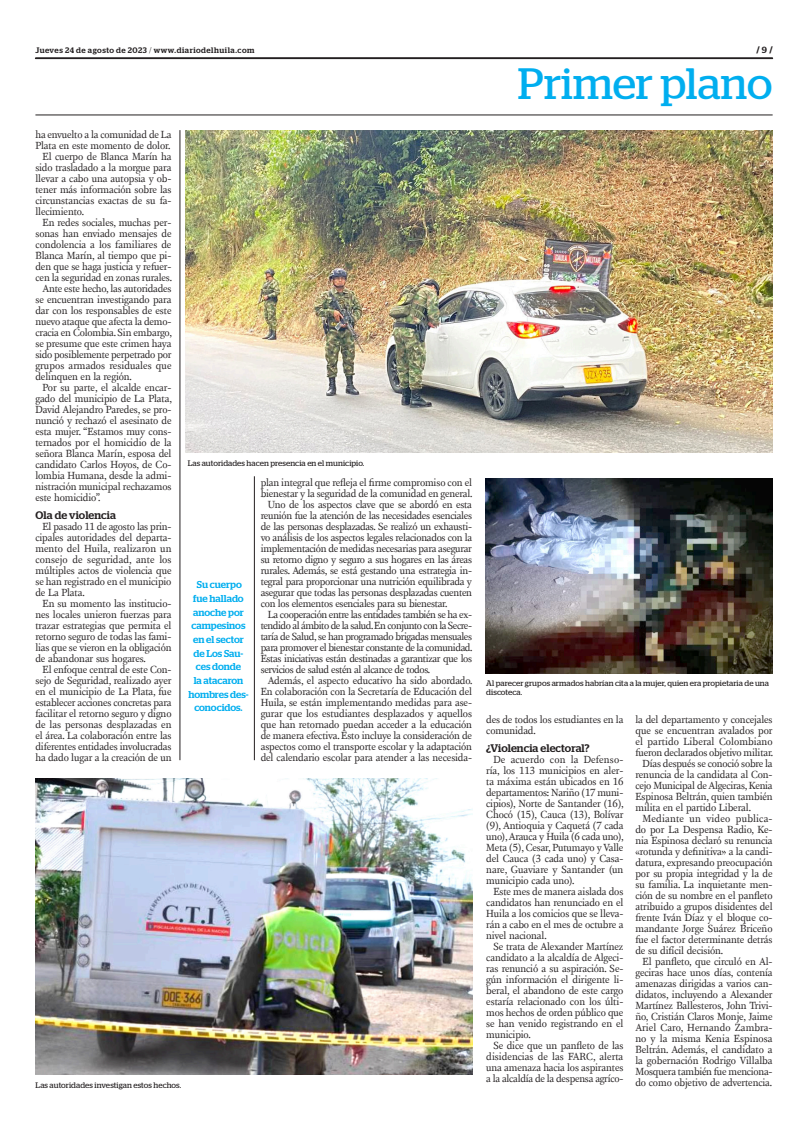
<style>
.page{position:relative;width:801px;height:1134px;background:#fff}
.page>*{position:absolute;margin:0;border:0;box-sizing:border-box;transform-origin:0 0}
.t1{font:43.9px "Stag";color:#00aeef}
.INTERTITULO{font:500 11px "Stag";letter-spacing:.005em;color:#231f20}
.TEXTO{font:10.6px/11px "New Fournier BP";letter-spacing:-.015em;color:#231f20;text-align:justify}
.DESTACADO_AZUL{font:500 10px/13.7px "Stag";letter-spacing:-.005em;color:#00aeef;text-align:center}
.t2{font:700 9px "Stag";color:#231f20}
.PIE_DE_FOTO{font:8px/9px "Stag";letter-spacing:.01em;color:#231f20}
.t3{font:500 8px "Stag";letter-spacing:.06em;color:#231f20}
.s1{font-weight:300}
.s2{font-weight:500}
</style>
<div class="page">
<svg style="left:35px;top:58px;width:738px;height:1px"></svg>
<hr style="left:35px;top:115px;width:737px;height:1px;background:#231f20">
<img style="left:486px;top:479px;width:286px;height:194px">
<img style="left:186px;top:130px;width:586px;height:323px">
<img style="left:35px;top:778px;width:437px;height:297px">
<hr style="left:180px;top:130px;width:1px;height:630px;background:#231f20">
<hr style="left:254px;top:476px;width:1px;height:284px;background:#231f20">
<p class="t3" style="left:35px;top:45px;width:220px">Jueves 24 de agosto de 2023 <span class="s1">/</span> www.diariodelhuila.com</p>
<p class="TEXTO" style="left:35px;top:129px;width:138px">ha envuelto a la comunidad de La<br>Plata en este momento de dolor.</p>
<p class="TEXTO" style="left:35px;top:151px;width:138px;text-indent:7px">El cuerpo de Blanca Marín ha sido trasladado a la morgue para llevar a cabo una autopsia y ob&shy;tener más información sobre las circunstancias exactas de su fa&shy;llecimiento.</p>
<p class="TEXTO" style="left:35px;top:217px;width:138px;text-indent:7px">En redes sociales, muchas per&shy;sonas han enviado mensajes de condolencia a los familiares de Blanca Marín, al tiempo que pi&shy;den que se haga justicia y refuer&shy;cen la seguridad en zonas rurales.</p>
<p class="TEXTO" style="left:35px;top:283px;width:138px;text-indent:7px">Ante este hecho, las autoridades se encuentran investigando para dar con los responsables de este nuevo ataque que afecta la demo&shy;cracia en Colombia. Sin embargo, se presume que este crimen haya sido posiblemente perpetrado por grupos armados residuales que delinquen en la región.</p>
<p class="TEXTO" style="left:35px;top:382px;width:138px;text-indent:7px">Por su parte, el alcalde encar&shy;gado del municipio de La Plata, David Alejandro Paredes, se pro&shy;nunció y rechazó el asesinato de esta mujer. “Estamos muy cons&shy;ternados por el homicidio de la señora Blanca Marín, esposa del candidato Carlos Hoyos, de Co&shy;lombia Humana, desde la admi&shy;nistración municipal rechazamos este homicidio”.</p>
<p class="INTERTITULO" style="left:35px;top:508px;width:82px">Ola de violencia</p>
<p class="TEXTO" style="left:35px;top:521px;width:138px;text-indent:7px">El pasado 11 de agosto las prin&shy;cipales autoridades del departa&shy;mento del Huila, realizaron un consejo de seguridad, ante los múltiples actos de violencia que se han registrado en el municipio de La Plata.</p>
<p class="TEXTO" style="left:35px;top:598px;width:138px;text-indent:7px">En su momento las institucio&shy;nes locales unieron fuerzas para trazar estrategias que permita el retorno seguro de todas las fami&shy;lias que se vieron en la obligación de abandonar sus hogares.</p>
<p class="TEXTO" style="left:35px;top:664px;width:138px;text-indent:7px">El enfoque central de este Con&shy;sejo de Seguridad, realizado ayer en el municipio de La Plata, fue establecer acciones concretas para facilitar el retorno seguro y digno de las personas desplazadas en el área. La colaboración entre las diferentes entidades involucradas ha dado lugar a la creación de un</p>
<p class="PIE_DE_FOTO" style="left:188px;top:458px;width:178px">Las autoridades hacen presencia en el municipio.</p>
<p class="DESTACADO_AZUL" style="left:188px;top:578px;width:62px">Su cuerpo fue hallado anoche por campesinos en el sector de Los Sau&shy;ces donde<br>la atacaron hombres des&shy;conocidos.</p>
<p class="TEXTO" style="left:261px;top:476px;width:213px">plan integral que refleja el firme compromiso con el bienestar y la seguridad de la comunidad en general.</p>
<p class="TEXTO" style="left:261px;top:498px;width:213px;text-indent:7px">Uno de los aspectos clave que se abordó en esta reunión fue la atención de las necesidades esenciales de las personas desplazadas. Se realizó un exhausti&shy;vo análisis de los aspectos legales relacionados con la implementación de medidas necesarias para asegurar su retorno digno y seguro a sus hogares en las áreas rurales. Además, se está gestando una estrategia in&shy;tegral para proporcionar una nutrición equilibrada y asegurar que todas las personas desplazadas cuenten con los elementos esenciales para su bienestar.</p>
<p class="TEXTO" style="left:261px;top:608px;width:213px;text-indent:7px">La cooperación entre las entidades también se ha ex&shy;tendido al ámbito de la salud. En conjunto con la Secre&shy;taría de Salud, se han programado brigadas mensuales para promover el bienestar constante de la comunidad.<br>Estas iniciativas están destinadas a garantizar que los servicios de salud estén al alcance de todos.</p>
<p class="TEXTO" style="left:261px;top:674px;width:213px;text-indent:7px">Además, el aspecto educativo ha sido abordado.<br>En colaboración con la Secretaría de Educación del Huila, se están implementando medidas para ase&shy;gurar que los estudiantes desplazados y aquellos que han retornado puedan acceder a la educación de manera efectiva. Esto incluye la consideración de aspectos como el transporte escolar y la adaptación del calendario escolar para atender a las necesida-</p>
<p class="PIE_DE_FOTO" style="left:36px;top:1080px;width:147px">Las autoridades investigan estos hechos.</p>
<p class="t2" style="left:756px;top:45px;width:18px">/ <span class="s2">9</span> /</p>
<p class="t1" style="left:518px;top:59px;width:256px">Primer plano</p>
<p class="PIE_DE_FOTO" style="left:486px;top:678px;width:284px">Al parecer grupos armados habrían cita a la mujer, quien era propietaria de una discoteca.</p>
<p class="TEXTO" style="left:486px;top:714px;width:139px">des de todos los estudiantes en la comunidad.</p>
<p class="INTERTITULO" style="left:486px;top:741px;width:105px">¿Violencia electoral?</p>
<p class="TEXTO" style="left:486px;top:754px;width:139px;text-indent:7px">De acuerdo con la Defenso&shy;ría, los 113 municipios en aler&shy;ta máxima están ubicados en 16 departamentos: Nariño (17 muni&shy;cipios), Norte de Santander (16), Chocó (15), Cauca (13), Bolívar (9), Antioquia y Caquetá (7 cada uno), Arauca y Huila (6 cada uno), Meta (5), Cesar, Putumayo y Valle del Cauca (3 cada uno) y Casa&shy;nare, Guaviare y Santander (un municipio cada uno).</p>
<p class="TEXTO" style="left:486px;top:886px;width:139px;text-indent:7px">Este mes de manera aislada dos candidatos han renunciado en el Huila a los comicios que se lleva&shy;rán a cabo en el mes de octubre a nivel nacional.</p>
<p class="TEXTO" style="left:486px;top:941px;width:139px;text-indent:7px">Se trata de Alexander Martínez candidato a la alcaldía de Algeci&shy;ras renunció a su aspiración. Se&shy;gún información el dirigente li&shy;beral, el abandono de este cargo estaría relacionado con los últi&shy;mos hechos de orden público que se han venido registrando en el municipio.</p>
<p class="TEXTO" style="left:486px;top:1040px;width:139px;text-indent:7px">Se dice que un panfleto de las disidencias de las FARC, alerta una amenaza hacia los aspirantes a la alcaldía de la despensa agríco-</p>
<p class="TEXTO" style="left:635px;top:714px;width:139px">la del departamento y concejales que se encuentran avalados por el partido Liberal Colombiano fueron declarados objetivo militar.</p>
<p class="TEXTO" style="left:635px;top:758px;width:139px;text-indent:7px">Días después se conoció sobre la renuncia de la candidata al Con&shy;cejo Municipal de Algeciras, Kenia Espinosa Beltrán, quien también milita en el partido Liberal.</p>
<p class="TEXTO" style="left:635px;top:813px;width:139px;text-indent:7px">Mediante un video publica&shy;do por La Despensa Radio, Ke&shy;nia Espinosa declaró su renuncia «rotunda y definitiva» a la candi&shy;datura, expresando preocupación por su propia integridad y la de su familia. La inquietante men&shy;ción de su nombre en el panfleto atribuido a grupos disidentes del frente Iván Díaz y el bloque co&shy;mandante Jorge Suárez Briceño fue el factor determinante detrás de su difícil decisión.</p>
<p class="TEXTO" style="left:635px;top:956px;width:139px;text-indent:7px">El panfleto, que circuló en Al&shy;geciras hace unos días, contenía amenazas dirigidas a varios can&shy;didatos, incluyendo a Alexander Martínez Ballesteros, John Trivi&shy;ño, Cristián Claros Monje, Jaime Ariel Caro, Hernando Zambra&shy;no y la misma Kenia Espinosa Beltrán. Además, el candidato a la gobernación Rodrigo Villalba Mosquera también fue menciona&shy;do como objetivo de advertencia.</p>
</div>
